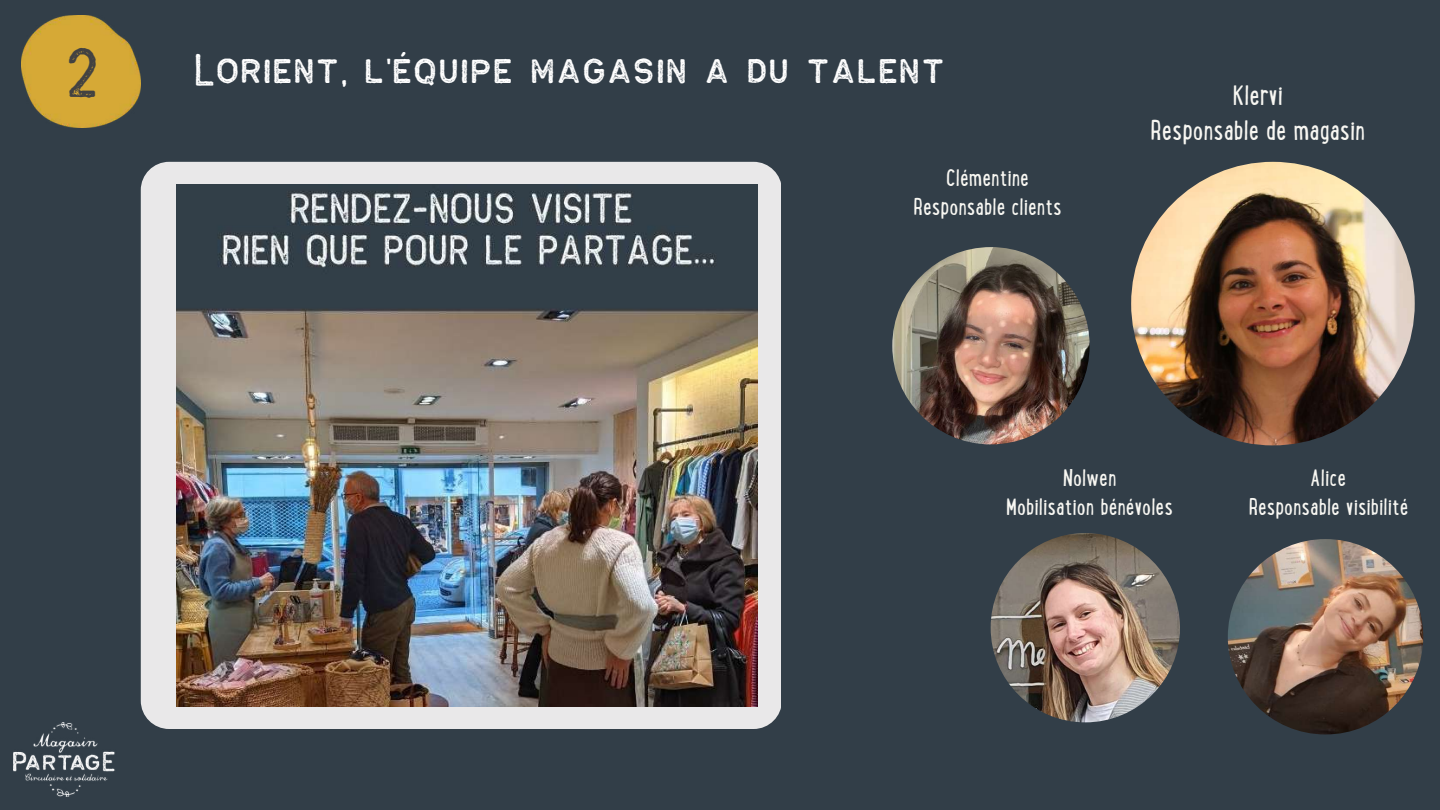
<style>
.page{position:relative;width:1440px;height:810px;background:#323e48}
.page>*{position:absolute;margin:0;border:0;box-sizing:border-box;transform-origin:0 0}
.t1{font:50px "Antone Block";color:#424242}
.t2{font:32.5px "Antone Block";color:#fff}
.t3{font:24.8px/34.6px "Lunch Box";color:#f8f7f2;text-align:center}
.t4{font:21px/29.2px "Lunch Box";color:#f8f7f2;text-align:center}
.t5{font:20.8px/29px "Lunch Box";color:#f8f7f2;text-align:center}
</style>
<div class="page">
<img style="left:14px;top:722px;width:101px;height:75px">
<img style="left:21px;top:15px;width:119px;height:113px">
<div style="left:141px;top:162px;width:640px;height:567px;background:#e9e8e9;border-radius:28px"></div>
<img style="left:177px;top:184px;width:580px;height:523px">
<img style="left:892px;top:247px;width:198px;height:197px;border-radius:50%">
<img style="left:1228px;top:539px;width:195px;height:195px;border-radius:50%">
<img style="left:991px;top:533px;width:189px;height:189px;border-radius:50%">
<img style="left:1131px;top:162px;width:284px;height:283px;border-radius:50%">
<h1 class="t1" style="left:70px;top:46px;width:33px">2</h1>
<h2 class="t2" style="left:196px;top:53px;width:753px">Lorient, l'équipe magasin a du talent</h2>
<p class="t4" style="left:914px;top:166px;width:150px">Clémentine<br>Responsable clients</p>
<p class="t3" style="left:1151px;top:82px;width:216px">Klervi<br>Responsable de magasin</p>
<p class="t4" style="left:1006px;top:466px;width:168px">Nolwen<br>Mobilisation bénévoles</p>
<p class="t5" style="left:1249px;top:466px;width:161px">Alice<br>Responsable visibilité</p>
</div>
